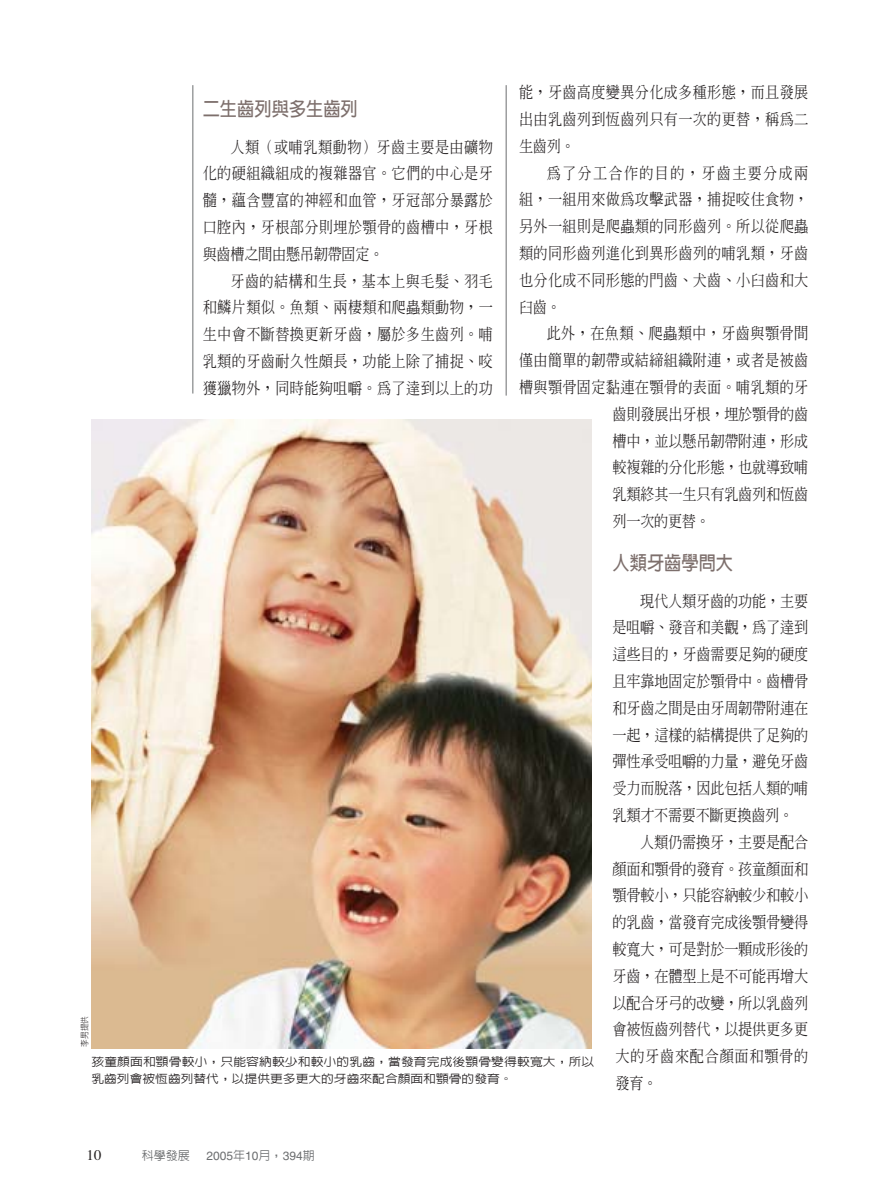
<style>
.page{position:relative;width:893px;height:1190px;background:#fff}
.page>*{position:absolute;margin:0;border:0;box-sizing:border-box;transform-origin:0 0}
.t1{font:700 19.2px "Lin Gothic";color:#7d6f6c;scale:.9 1}
.t2{font:500 15.75px/26.8px "Inn Ming";letter-spacing:-.015em;color:#231f20;text-align:justify;scale:.9 1}
.t3{font:500 15.75px "Inn Ming";letter-spacing:.02em;color:#231f20;scale:.9 1}
.t4{font:500 15.75px "Inn Ming";letter-spacing:.025em;color:#231f20;scale:.9 1}
.t5{font:500 15.75px "Inn Ming";letter-spacing:.05em;color:#231f20;scale:.9 1}
.t6{font:14.85px "Times";color:#231f20}
.t7{font:12px "Helvetica";color:#6c6e70}
.t8{font:500 12px "Lin Gothic";color:#6c6e70}
.t9{font:500 11.55px/17.2px "Lin Gothic";letter-spacing:.01em;color:#231f20;scale:1.11 1}
.t10{font:300 8.55px "Lin Gothic";color:#231f20;scale:.9 1}
.s1{font-family:"Lin Gothic";font-weight:500}
</style>
<div class="page">
<hr style="left:506px;top:85px;width:1px;height:310px;background:#6c6e70">
<hr style="left:192px;top:85px;width:1px;height:308px;background:#6c6e70">
<img style="left:91px;top:419px;width:500px;height:629px">
<p class="t2" style="left:519px;top:79px;width:323px">能，牙齒高度變異分化成多種形態，而且發展出由乳齒列到恆齒列只有一次的更替，稱為二生齒列。</p>
<p class="t2" style="left:519px;top:159px;width:323px;text-indent:28px">為了分工合作的目的，牙齒主要分成兩組，一組用來做為攻擊武器，捕捉咬住食物，另外一組則是爬蟲類的同形齒列。所以從爬蟲類的同形齒列進化到異形齒列的哺乳類，牙齒也分化成不同形態的門齒、犬齒、小臼齒和大臼齒。</p>
<p class="t4" style="left:546px;top:326px;width:292px">此外，在魚類、爬蟲類中，牙齒與顎骨間</p>
<p class="t3" style="left:519px;top:352px;width:323px">僅由簡單的韌帶或結締組織附連，或者是被齒</p>
<p class="t3" style="left:519px;top:379px;width:323px">槽與顎骨固定黏連在顎骨的表面。哺乳類的牙</p>
<p class="t2" style="left:612px;top:400px;width:219px">齒則發展出牙根，埋於顎骨的齒</p>
<p class="t2" style="left:612px;top:427px;width:219px">槽中，並以懸吊韌帶附連，形成</p>
<p class="t2" style="left:612px;top:454px;width:219px">較複雜的分化形態，也就導致哺</p>
<p class="t2" style="left:612px;top:481px;width:219px">乳類終其一生只有乳齒列和恆齒</p>
<p class="t2" style="left:612px;top:507px;width:110px">列一次的更替。</p>
<p class="t1" style="left:612px;top:553px;width:135px">人類牙齒學問大</p>
<p class="t2" style="left:640px;top:587px;width:188px">現代人類牙齒的功能，主要</p>
<p class="t2" style="left:612px;top:614px;width:219px">是咀嚼、發音和美觀，為了達到</p>
<p class="t2" style="left:612px;top:640px;width:219px">這些目的，牙齒需要足夠的硬度</p>
<p class="t2" style="left:612px;top:667px;width:219px">且牢靠地固定於顎骨中。齒槽骨</p>
<p class="t2" style="left:612px;top:694px;width:219px">和牙齒之間是由牙周韌帶附連在</p>
<p class="t2" style="left:612px;top:721px;width:219px">一起，這樣的結構提供了足夠的</p>
<p class="t2" style="left:612px;top:748px;width:219px">彈性承受咀嚼的力量，避免牙齒</p>
<p class="t2" style="left:612px;top:774px;width:219px">受力而脫落，因此包括人類的哺</p>
<p class="t2" style="left:612px;top:801px;width:202px">乳類才不需要不斷更換齒列。</p>
<p class="t2" style="left:640px;top:828px;width:188px">人類仍需換牙，主要是配合</p>
<p class="t2" style="left:612px;top:855px;width:219px">顏面和顎骨的發育。孩童顏面和</p>
<p class="t2" style="left:612px;top:882px;width:219px">顎骨較小，只能容納較少和較小</p>
<p class="t2" style="left:612px;top:908px;width:219px">的乳齒，當發育完成後顎骨變得</p>
<p class="t2" style="left:612px;top:935px;width:219px">較寬大，可是對於一顆成形後的</p>
<p class="t2" style="left:612px;top:962px;width:219px">牙齒，在體型上是不可能再增大</p>
<p class="t2" style="left:612px;top:989px;width:219px">以配合牙弓的改變，所以乳齒列</p>
<p class="t2" style="left:612px;top:1016px;width:219px">會被恆齒列替代，以提供更多更</p>
<p class="t5" style="left:615px;top:1048px;width:216px">大的牙齒來配合顏面和顎骨的</p>
<p class="t2" style="left:615px;top:1069px;width:48px">發育。</p>
<p class="t1" style="left:203px;top:99px;width:174px">二生齒列與多生齒列</p>
<p class="t2" style="left:203px;top:133px;width:324px;text-indent:28px">人類（或哺乳類動物）牙齒主要是由礦物化的硬組織組成的複雜器官。它們的中心是牙髓，蘊含豐富的神經和血管，牙冠部分暴露於口腔內，牙根部分則埋於顎骨的齒槽中，牙根與齒槽之間由懸吊韌帶固定。</p>
<p class="t2" style="left:203px;top:267px;width:324px;text-indent:28px">牙齒的結構和生長，基本上與毛髮、羽毛和鱗片類似。魚類、兩棲類和爬蟲類動物，一生中會不斷替換更新牙齒，屬於多生齒列。哺乳類的牙齒耐久性頗長，功能上除了捕捉、咬獲獵物外，同時能夠咀嚼。為了達到以上的功</p>
<p class="t10" style="left:80px;top:1046px;width:36px;rotate:-90deg">李男提供</p>
<p class="t9" style="left:91px;top:1052px;width:454px">孩童顏面和顎骨較小等只能容納較少和較小的乳齒等當發育完成後顎骨變得較寬大等所以乳齒列會被恆齒列替代等以提供更多更大的牙齒來配合顏面和顎骨的發育。</p>
<p class="t6" style="left:87px;top:1149px;width:16px">10</p>
<p class="t8" style="left:142px;top:1149px;width:49px">科學發展</p>
<p class="t7" style="left:206px;top:1151px;width:110px">2005<span class="s1">年</span>10<span class="s1">月等</span>394<span class="s1">期</span></p>
</div>
